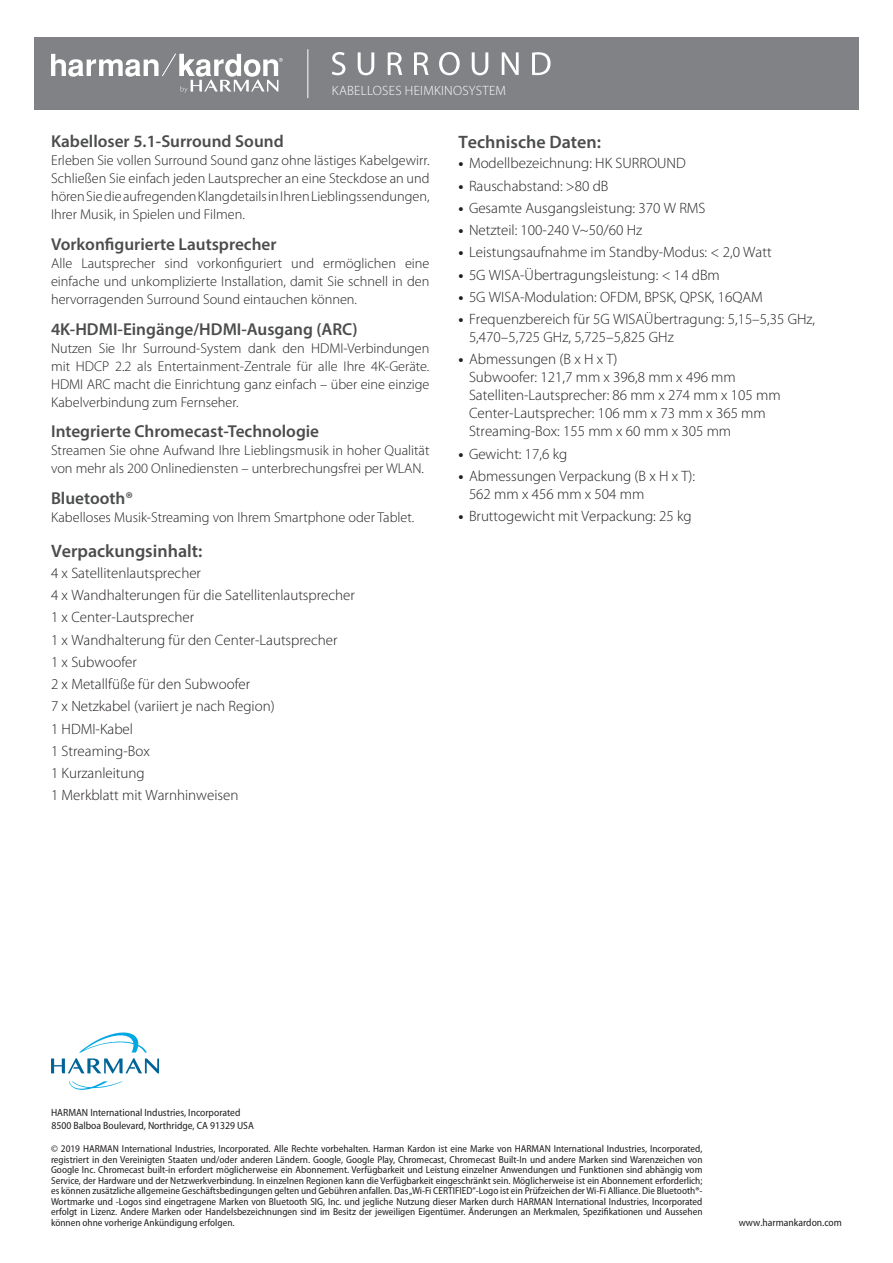
<style>
.page{position:relative;width:893px;height:1263px;background:#fff}
.page>*{position:absolute;margin:0;border:0;box-sizing:border-box;transform-origin:0 0}
.t1{font:600 18px "Myriad Pro";color:#4b4c4d}
.t2{font:600 17.25px "Myriad Pro";color:#4b4c4d}
.t3{font:300 15px/18px "Myriad Pro";color:#231f20}
.t4{font:300 14.25px/18px "Myriad Pro";color:#231f20;text-align:justify}
.t5{font:300 13.5px "Myriad Pro";letter-spacing:.02em;color:#fff}
.t6{font:semi-condensed 10.5px/13.5px "Myriad Pro";color:#231f20}
.t7{font:semi-condensed 10.2px/10.5px "Myriad Pro";color:#231f20;text-align:justify}
.s1{font-weight:700}
</style>
<div class="page">
<div style="left:34px;top:37px;width:825px;height:72px;background:#808285"></div>
<hr style="left:307px;top:49px;width:1px;height:49px;background:#fff">
<svg style="left:51px;top:54px;width:232px;height:39px"></svg>
<svg style="left:79px;top:1032px;width:68px;height:20px"></svg>
<svg style="left:69px;top:1081px;width:54px;height:9px"></svg>
<svg style="left:51px;top:1058px;width:108px;height:15px"></svg>
<svg style="left:332px;top:52px;width:13px;height:23px"></svg>
<svg style="left:358px;top:52px;width:16px;height:23px"></svg>
<svg style="left:388px;top:52px;width:14px;height:23px"></svg>
<svg style="left:414px;top:52px;width:15px;height:23px"></svg>
<svg style="left:439px;top:52px;width:21px;height:23px"></svg>
<svg style="left:472px;top:52px;width:16px;height:23px"></svg>
<svg style="left:502px;top:52px;width:17px;height:23px"></svg>
<svg style="left:532px;top:52px;width:19px;height:23px"></svg>
<p class="t5" style="left:332px;top:83px;width:176px">KABELLOSES HEIMKINOSYSTEM</p>
<p class="t2" style="left:51px;top:130px;width:234px">Kabelloser 5.1-Surround Sound</p>
<p class="t4" style="left:51px;top:152px;width:380px">Erleben Sie vollen Surround Sound ganz ohne lästiges Kabelgewirr.<br>Schließen Sie einfach jeden Lautsprecher an eine Steckdose an und hören Sie die aufregenden Klangdetails in Ihren Lieblingssendungen, Ihrer Musik, in Spielen und Filmen.</p>
<p class="t2" style="left:51px;top:233px;width:227px">Vorkonfigurierte Lautsprecher</p>
<p class="t4" style="left:51px;top:254px;width:380px">Alle Lautsprecher sind vorkonfiguriert und ermöglichen eine einfache und unkomplizierte Installation, damit Sie schnell in den hervorragenden Surround Sound eintauchen können.</p>
<p class="t2" style="left:51px;top:318px;width:308px">4K-HDMI-Eingänge/HDMI-Ausgang (ARC)</p>
<p class="t4" style="left:51px;top:339px;width:380px">Nutzen Sie Ihr Surround-System dank den HDMI-Verbindungen mit HDCP 2.2 als Entertainment-Zentrale für alle Ihre 4K-Geräte.<br>HDMI ARC macht die Einrichtung ganz einfach – über eine einzige Kabelverbindung zum Fernseher.</p>
<p class="t2" style="left:51px;top:421px;width:270px">Integrierte Chromecast-Technologie</p>
<p class="t4" style="left:51px;top:442px;width:380px">Streamen Sie ohne Aufwand Ihre Lieblingsmusik in hoher Qualität von mehr als 200 Onlinediensten – unterbrechungsfrei per WLAN.</p>
<p class="t2" style="left:51px;top:487px;width:84px">Bluetooth®</p>
<p class="t4" style="left:51px;top:509px;width:365px">Kabelloses Musik-Streaming von Ihrem Smartphone oder Tablet.</p>
<p class="t1" style="left:51px;top:540px;width:153px">Verpackungsinhalt:</p>
<p class="t3" style="left:51px;top:564px;width:152px">4 x Satellitenlautsprecher</p>
<p class="t3" style="left:51px;top:586px;width:305px">4 x Wandhalterungen für die Satellitenlautsprecher</p>
<p class="t3" style="left:51px;top:609px;width:145px">1 x Center-Lautsprecher</p>
<p class="t3" style="left:51px;top:631px;width:288px">1 x Wandhalterung für den Center-Lautsprecher</p>
<p class="t3" style="left:51px;top:653px;width:87px">1 x Subwoofer</p>
<p class="t3" style="left:51px;top:675px;width:201px">2 x Metallfüße für den Subwoofer</p>
<p class="t3" style="left:51px;top:698px;width:225px">7 x Netzkabel (variiert je nach Region)</p>
<p class="t3" style="left:51px;top:720px;width:84px">1 HDMI-Kabel</p>
<p class="t3" style="left:51px;top:742px;width:100px">1 Streaming-Box</p>
<p class="t3" style="left:51px;top:764px;width:95px">1 Kurzanleitung</p>
<p class="t3" style="left:51px;top:787px;width:189px">1 Merkblatt mit Warnhinweisen</p>
<p class="t1" style="left:458px;top:130px;width:144px">Technische Daten:</p>
<p class="t3" style="left:458px;top:155px;width:229px"><span class="s1">•</span> Modellbezeichnung: HK SURROUND</p>
<p class="t3" style="left:458px;top:177px;width:151px"><span class="s1">•</span> Rauschabstand: &gt;80 dB</p>
<p class="t3" style="left:458px;top:199px;width:249px"><span class="s1">•</span> Gesamte Ausgangsleistung: 370 W RMS</p>
<p class="t3" style="left:458px;top:221px;width:185px"><span class="s1">•</span> Netzteil: 100-240 V~50/60 Hz</p>
<p class="t3" style="left:458px;top:244px;width:315px"><span class="s1">•</span> Leistungsaufnahme im Standby-Modus: &lt; 2,0 Watt</p>
<p class="t3" style="left:458px;top:266px;width:263px"><span class="s1">•</span> 5G WISA-Übertragungsleistung: &lt; 14 dBm</p>
<p class="t3" style="left:458px;top:288px;width:306px"><span class="s1">•</span> 5G WISA-Modulation: OFDM, BPSK, QPSK, 16QAM</p>
<p class="t3" style="left:469px;top:310px;width:348px;text-indent:-10px"><span class="s1">•</span> Frequenzbereich für 5G WISAÜbertragung: 5,15–5,35 GHz,<br>5,470–5,725 GHz, 5,725–5,825 GHz</p>
<p class="t3" style="left:469px;top:351px;width:313px;text-indent:-10px"><span class="s1">•</span> Abmessungen (B x H x T)<br>Subwoofer: 121,7 mm x 396,8 mm x 496 mm Satelliten-Lautsprecher: 86 mm x 274 mm x 105 mm Center-Lautsprecher: 106 mm x 73 mm x 365 mm Streaming-Box: 155 mm x 60 mm x 305 mm</p>
<p class="t3" style="left:458px;top:445px;width:110px"><span class="s1">•</span> Gewicht: 17,6 kg</p>
<p class="t3" style="left:469px;top:467px;width:228px;text-indent:-10px"><span class="s1">•</span> Abmessungen Verpackung (B x H x T):<br>562 mm x 456 mm x 504 mm</p>
<p class="t3" style="left:458px;top:507px;width:235px"><span class="s1">•</span> Bruttogewicht mit Verpackung: 25 kg</p>
<p class="t6" style="left:51px;top:1105px;width:204px">HARMAN International Industries, Incorporated<br>8500 Balboa Boulevard, Northridge, CA 91329 USA</p>
<p class="t7" style="left:51px;top:1144px;width:653px">© 2019 HARMAN International Industries, Incorporated. Alle Rechte vorbehalten. Harman Kardon ist eine Marke von HARMAN International Industries, Incorporated, registriert in den Vereinigten Staaten und/oder anderen Ländern. Google, Google Play, Chromecast, Chromecast Built-In und andere Marken sind Warenzeichen von Google Inc. Chromecast built-in erfordert möglicherweise ein Abonnement. Verfügbarkeit und Leistung einzelner Anwendungen und Funktionen sind abhängig vom Service, der Hardware und der Netzwerkverbindung. In einzelnen Regionen kann die Verfügbarkeit eingeschränkt sein. Möglicherweise ist ein Abonnement erforderlich; es können zusätzliche allgemeine Geschäftsbedingungen gelten und Gebühren anfallen. Das „Wi-Fi CERTIFIED“-Logo ist ein Prüfzeichen der Wi-Fi Alliance. Die Bluetooth®- Wortmarke und -Logos sind eingetragene Marken von Bluetooth SIG, Inc. und jegliche Nutzung dieser Marken durch HARMAN International Industries, Incorporated erfolgt in Lizenz. Andere Marken oder Handelsbezeichnungen sind im Besitz der jeweiligen Eigentümer. Änderungen an Merkmalen, Spezifikationen und Aussehen können ohne vorherige Ankündigung erfolgen.</p>
<p class="t6" style="left:739px;top:1216px;width:105px">www.harmankardon.com</p>
</div>
